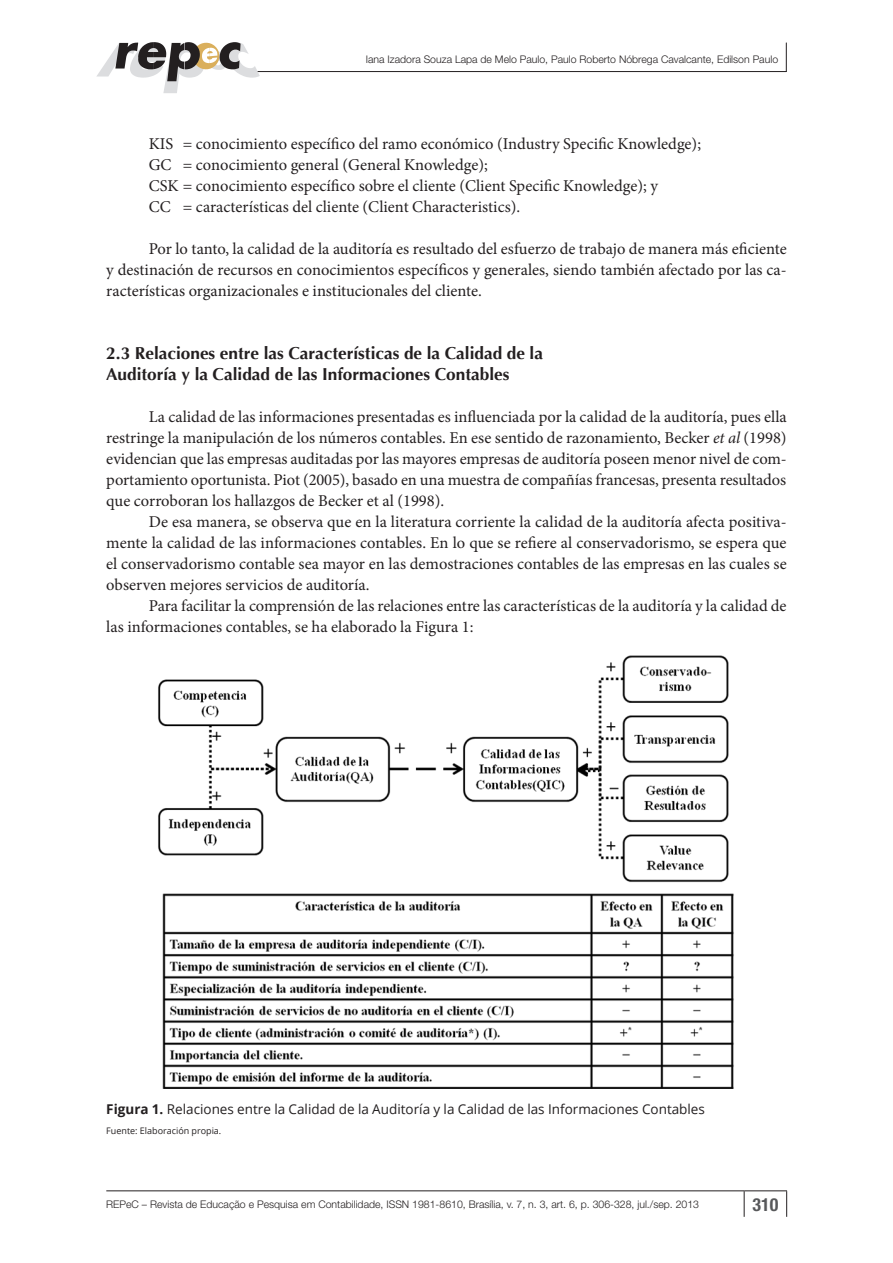
<style>
.page{position:relative;width:893px;height:1263px;background:#fff}
.page>*{position:absolute;margin:0;border:0;box-sizing:border-box;transform-origin:0 0}
.t1{font:700 condensed 18px "Helvetica Neue";color:#57585a}
.miolo_SUBTITULO{font:700 17.25px/21px "Optima";color:#231f20}
.texto_GERAL{font:16.5px/21px "Minion Pro";color:#231f20;text-align:justify}
.box_TIT_FIG{font:13.5px "Open Sans";color:#231f20}
.t2{font:300 10.5px "Helvetica Neue";color:#231f20}
.box_FONTE{font:9px "Open Sans";color:#231f20}
.s1{font-style:italic}
.s2{font-weight:700}
</style>
<div class="page">
<hr style="left:255px;top:71px;width:531px;height:1px;background:#231f20">
<svg style="left:97px;top:42px;width:163px;height:51px"></svg>
<svg style="left:786px;top:43px;width:1px;height:29px"></svg>
<hr style="left:106px;top:1190px;width:638px;height:1px;background:#231f20">
<hr style="left:744px;top:1190px;width:43px;height:1px;background:#231f20">
<svg style="left:744px;top:1191px;width:1px;height:26px"></svg>
<svg style="left:786px;top:1191px;width:1px;height:26px"></svg>
<img style="left:158px;top:656px;width:576px;height:433px">
<p class="t2" style="left:366px;top:53px;width:414px">Iana Izadora Souza Lapa de Melo Paulo, Paulo Roberto Nóbrega Cavalcante, Edilson Paulo</p>
<p class="texto_GERAL" style="left:149px;top:133px;width:554px">KIS = conocimiento específico del ramo económico (Industry Specific Knowledge);</p>
<p class="texto_GERAL" style="left:149px;top:154px;width:340px">GC = conocimiento general (General Knowledge);</p>
<p class="texto_GERAL" style="left:149px;top:175px;width:511px">CSK = conocimiento específico sobre el cliente (Client Specific Knowledge); y</p>
<p class="texto_GERAL" style="left:149px;top:196px;width:373px">CC = características del cliente (Client Characteristics).</p>
<p class="texto_GERAL" style="left:106px;top:238px;width:682px;text-indent:43px">Por lo tanto, la calidad de la auditoría es resultado del esfuerzo de trabajo de manera más eficiente y destinación de recursos en conocimientos específicos y generales, siendo también afectado por las ca&shy;racterísticas organizacionales e institucionales del cliente.</p>
<p class="miolo_SUBTITULO" style="left:106px;top:342px;width:438px">2.3 Relaciones entre las Características de la Calidad de la<br>Auditoría y la Calidad de las Informaciones Contables</p>
<p class="texto_GERAL" style="left:106px;top:406px;width:682px;text-indent:43px">La calidad de las informaciones presentadas es influenciada por la calidad de la auditoría, pues ella restringe la manipulación de los números contables. En ese sentido de razonamiento, Becker <span class="s1">et al</span> (1998) evidencian que las empresas auditadas por las mayores empresas de auditoría poseen menor nivel de com&shy;portamiento oportunista. Piot (2005), basado en una muestra de compañías francesas, presenta resultados que corroboran los hallazgos de Becker et al (1998).</p>
<p class="texto_GERAL" style="left:106px;top:511px;width:682px;text-indent:43px">De esa manera, se observa que en la literatura corriente la calidad de la auditoría afecta positiva&shy;mente la calidad de las informaciones contables. En lo que se refiere al conservadorismo, se espera que el conservadorismo contable sea mayor en las demostraciones contables de las empresas en las cuales se observen mejores servicios de auditoría.</p>
<p class="texto_GERAL" style="left:106px;top:595px;width:682px;text-indent:43px">Para facilitar la comprensión de las relaciones entre las características de la auditoría y la calidad de las informaciones contables, se ha elaborado la Figura 1:</p>
<p class="box_TIT_FIG" style="left:106px;top:1099px;width:600px"><span class="s2">Figura 1.</span> Relaciones entre la Calidad de la Auditoría y la Calidad de las Informaciones Contables</p>
<p class="box_FONTE" style="left:106px;top:1125px;width:117px">Fuente: Elaboración propia.</p>
<p class="t2" style="left:106px;top:1198px;width:594px">REPeC – Revista de Educação e Pesquisa em Contabilidade, ISSN 1981-8610, Brasília, v. 7, n. 3, art. 6, p. 306-328, jul./sep. 2013</p>
<p class="t1" style="left:752px;top:1193px;width:27px">310</p>
</div>
